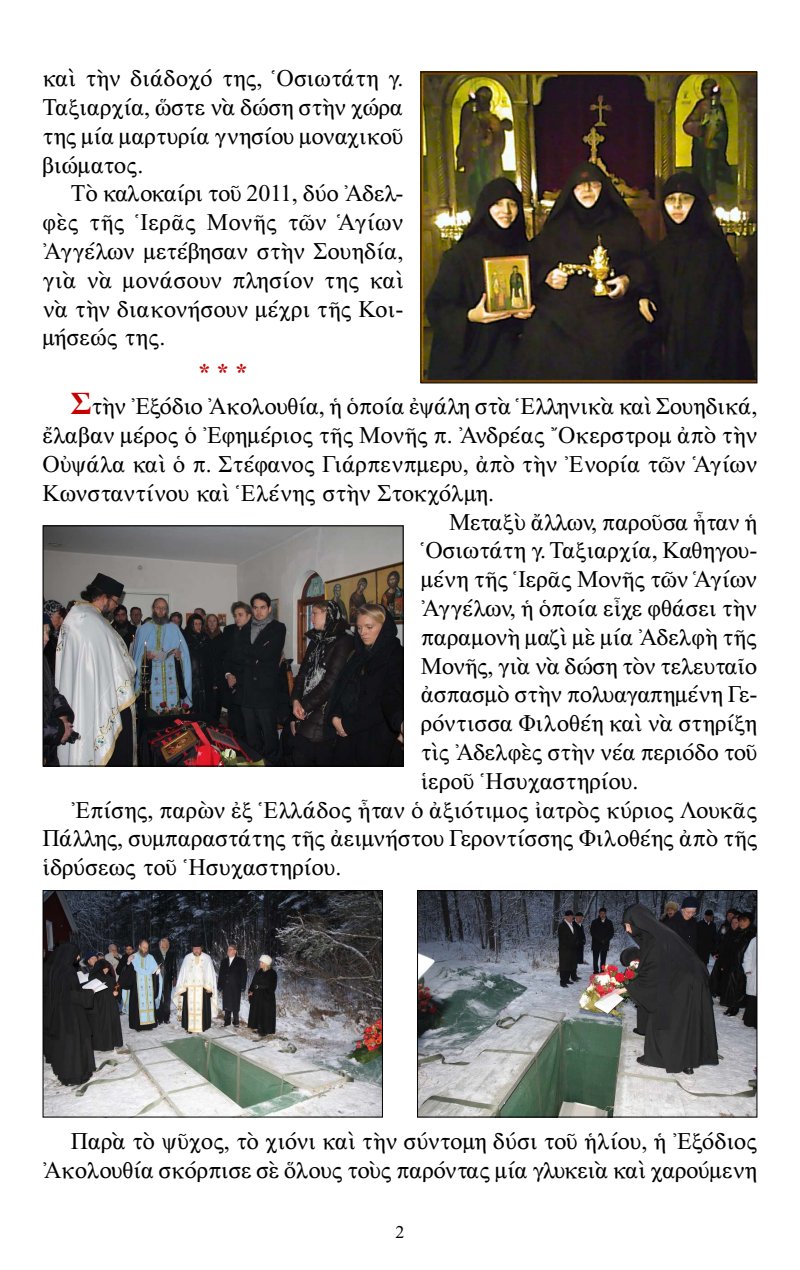
<style>
.page{position:relative;width:800px;height:1270px;background:#fff}
.page>*{position:absolute;margin:0;border:0;box-sizing:border-box;transform-origin:0 0}
.t1{font:24px/28.8px "CTOS New Times Roman Test 1";letter-spacing:-.01em;color:#000;text-align:justify}
.t2{font:24px "CTOS New Times Bold Test 1";color:#c80000}
.t3{font:18px "CTOS New Times Roman Test 1";color:#000}
.s1{font-family:"CTOS New Times Bold Test 1";font-size:32px;color:#c80000}
</style>
<div class="page">
<img style="left:44px;top:527px;width:357px;height:238px">
<div style="left:42px;top:525px;width:361px;height:242px;border:1px solid #000"></div>
<img style="left:419px;top:892px;width:336px;height:223px">
<div style="left:417px;top:890px;width:340px;height:227px;border:1px solid #000"></div>
<img style="left:44px;top:892px;width:337px;height:223px">
<div style="left:42px;top:890px;width:341px;height:227px;border:1px solid #000"></div>
<img style="left:422px;top:73px;width:333px;height:308px">
<div style="left:420px;top:71px;width:337px;height:312px;border:1px solid #000"></div>
<p class="t1" style="left:42px;top:64px;width:362px">καὶ τὴν διάδοχό της, Ὁσιωτάτη γ.<br>Ταξιαρχία, ὥστε νὰ δώση στὴν χώρα της μία μαρτυρία γνησίου μοναχικοῦ βιώματος.</p>
<p class="t1" style="left:42px;top:179px;width:362px;text-indent:28px">Τὸ καλοκαίρι τοῦ 2011, δύο Ἀδελ&shy;φὲς τῆς Ἱερᾶς Μονῆς τῶν Ἁγίων Ἀγγέλων μετέβησαν στὴν Σουηδία, γιὰ νὰ μονάσουν πλησίον της καὶ νὰ τὴν διακονήσουν μέχρι τῆς Κοι&shy;μήσεώς της.</p>
<p class="t2" style="left:198px;top:359px;width:51px">* * *</p>
<p class="t1" style="left:71px;top:392px;width:687px"><span class="s1">Σ</span>τὴν Ἐξόδιο Ἀκολουθία, ἡ ὁποία ἐψάλη στὰ Ἑλληνικὰ καὶ Σουηδικά,</p>
<p class="t1" style="left:42px;top:421px;width:716px">ἔλαβαν μέρος ὁ Ἐφημέριος τῆς Μονῆς π. Ἀνδρέας Ὄκερστρομ ἀπὸ τὴν</p>
<p class="t1" style="left:42px;top:450px;width:716px">Οὐψάλα καὶ ὁ π. Στέφανος Γιάρπενπμερυ, ἀπὸ τὴν Ἐνορία τῶν Ἁγίων</p>
<p class="t1" style="left:42px;top:478px;width:453px">Κωνσταντίνου καὶ Ἑλένης στὴν Στοκχόλμη.</p>
<p class="t1" style="left:449px;top:507px;width:310px">Μεταξὺ ἄλλων, παροῦσα ἦταν ἡ</p>
<p class="t1" style="left:420px;top:536px;width:338px">Ὁσιωτάτη γ. Ταξιαρχία, Καθηγου-</p>
<p class="t1" style="left:420px;top:565px;width:338px">μένη τῆς Ἱερᾶς Μονῆς τῶν Ἁγίων</p>
<p class="t1" style="left:420px;top:594px;width:338px">Ἀγγέλων, ἡ ὁποία εἶχε φθάσει τὴν</p>
<p class="t1" style="left:420px;top:622px;width:338px">παραμονὴ μαζὶ μὲ μία Ἀδελφὴ τῆς</p>
<p class="t1" style="left:420px;top:651px;width:338px">Μονῆς, γιὰ νὰ δώση τὸν τελευταῖο</p>
<p class="t1" style="left:420px;top:680px;width:338px">ἀσπασμὸ στὴν πολυαγαπημένη Γε-</p>
<p class="t1" style="left:420px;top:709px;width:338px">ρόντισσα Φιλοθέη καὶ νὰ στηρίξη</p>
<p class="t1" style="left:420px;top:738px;width:338px">τὶς Ἀδελφὲς στὴν νέα περιόδο τοῦ</p>
<p class="t1" style="left:420px;top:766px;width:219px">ἱεροῦ Ἡσυχαστηρίου.</p>
<p class="t1" style="left:71px;top:795px;width:688px">Ἐπίσης, παρὼν ἐξ Ἑλλάδος ἦταν ὁ ἀξιότιμος ἰατρὸς κύριος Λουκᾶς</p>
<p class="t1" style="left:42px;top:824px;width:716px">Πάλλης, συμπαραστάτης τῆς ἀειμνήστου Γεροντίσσης Φιλοθέης ἀπὸ τῆς</p>
<p class="t1" style="left:42px;top:853px;width:300px">ἱδρύσεως τοῦ Ἡσυχαστηρίου.</p>
<p class="t1" style="left:43px;top:1126px;width:716px;text-align:right">Παρὰ τὸ ψῦχος, τὸ χιόνι καὶ τὴν σύντομη δύσι τοῦ ἡλίου, ἡ Ἐξόδιος<br>Ἀκολουθία σκόρπισε σὲ ὅλους τοὺς παρόντας μία γλυκειὰ καὶ χαρούμενη</p>
<p class="t3" style="left:395px;top:1222px;width:10px">2</p>
</div>
